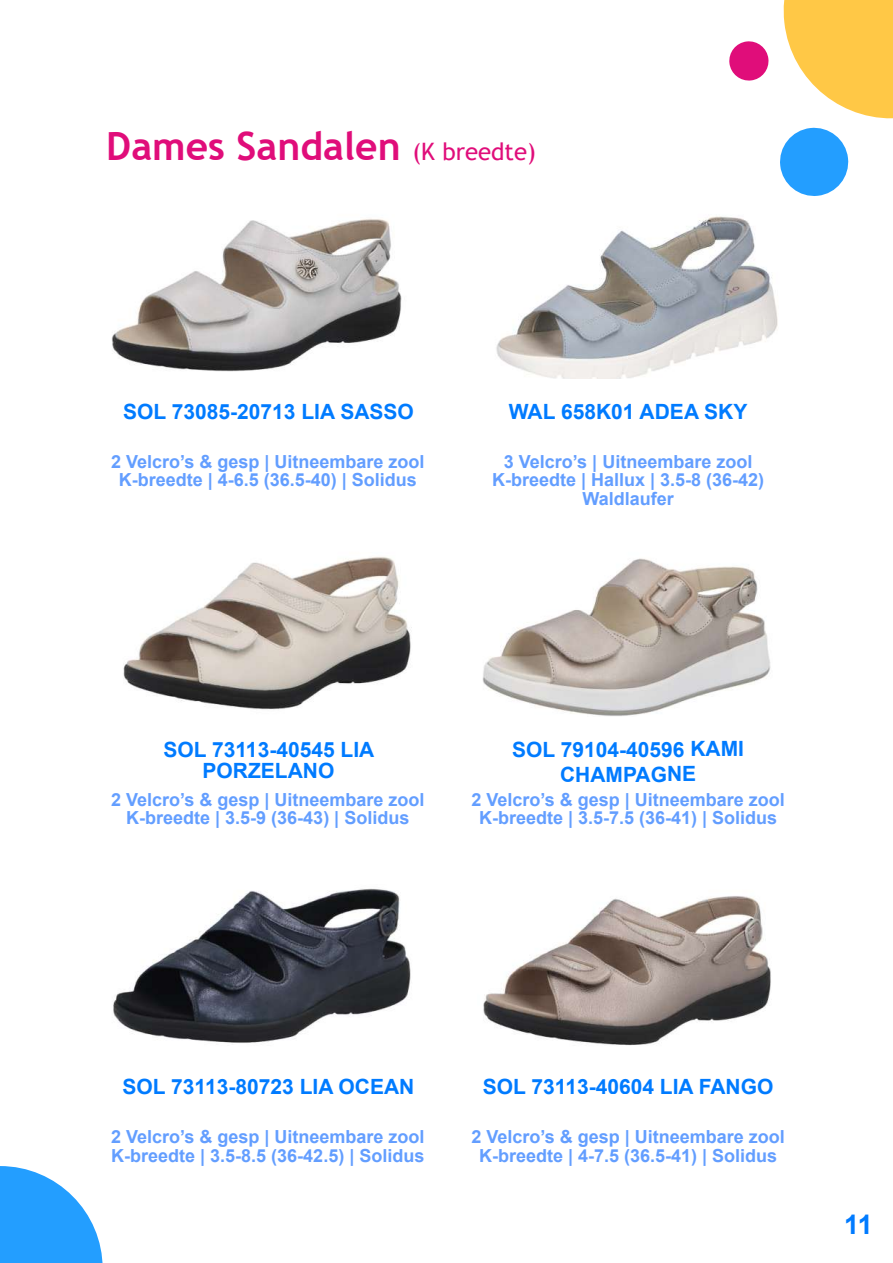
<style>
.page{position:relative;width:893px;height:1263px;background:#fff}
.page>*{position:absolute;margin:0;border:0;box-sizing:border-box;transform-origin:0 0}
.t1{font:700 39px "Trebuchet MS";color:#e00d7a}
.t2{font:700 27px "Arial";color:#007bff}
.t3{font:700 21px/24.9px "Arial";color:#007bff;text-align:center}
.t4{font:700 18px/18.6px "Arial";color:#639eff;text-align:center}
.s1{font-weight:400;font-size:24px}
</style>
<div class="page">
<svg style="left:780px;top:0;width:113px;height:196px"></svg>
<svg style="left:729px;top:41px;width:40px;height:40px"></svg>
<svg style="left:0;top:1166px;width:103px;height:97px"></svg>
<img style="left:496px;top:192px;width:291px;height:187px">
<img style="left:482px;top:558px;width:289px;height:158px">
<img style="left:483px;top:896px;width:288px;height:150px">
<img style="left:112px;top:218px;width:290px;height:154px">
<img style="left:123px;top:557px;width:289px;height:153px">
<img style="left:113px;top:888px;width:298px;height:155px">
<h1 class="t1" style="left:106px;top:131px;width:431px">Dames Sandalen <span class="s1">(K breedte)</span></h1>
<p class="t3" style="left:123px;top:401px;width:292px">SOL 73085-20713 LIA SASSO</p>
<p class="t4" style="left:111px;top:454px;width:315px">2 Velcro’s &amp; gesp | Uitneembare zool<br>K-breedte | 4-6.5 (36.5-40) | Solidus</p>
<p class="t3" style="left:509px;top:401px;width:240px">WAL 658K01 ADEA SKY</p>
<p class="t4" style="left:492px;top:454px;width:274px">3 Velcro’s | Uitneembare zool<br>K-breedte | Hallux | 3.5-8 (36-42)<br>Waldlaufer</p>
<p class="t3" style="left:163px;top:740px;width:212px;line-height:21.8px">SOL 73113-40545 LIA<br>PORZELANO</p>
<p class="t4" style="left:111px;top:791px;width:315px">2 Velcro’s &amp; gesp | Uitneembare zool<br>K-breedte | 3.5-9 (36-43) | Solidus</p>
<p class="t3" style="left:512px;top:739px;width:233px">SOL 79104-40596 KAMI<br>CHAMPAGNE</p>
<p class="t4" style="left:471px;top:791px;width:315px">2 Velcro’s &amp; gesp | Uitneembare zool<br>K-breedte | 3.5-7.5 (36-41) | Solidus</p>
<p class="t3" style="left:123px;top:1076px;width:293px">SOL 73113-80723 LIA OCEAN</p>
<p class="t4" style="left:111px;top:1129px;width:315px;text-align:left">2 Velcro’s &amp; gesp | Uitneembare zool<br>K-breedte | 3.5-8.5 (36-42.5) | Solidus</p>
<p class="t3" style="left:483px;top:1076px;width:292px">SOL 73113-40604 LIA FANGO</p>
<p class="t4" style="left:471px;top:1129px;width:315px">2 Velcro’s &amp; gesp | Uitneembare zool<br>K-breedte | 4-7.5 (36.5-41) | Solidus</p>
<h2 class="t2" style="left:844px;top:1211px;width:30px">1111</h2>
</div>
